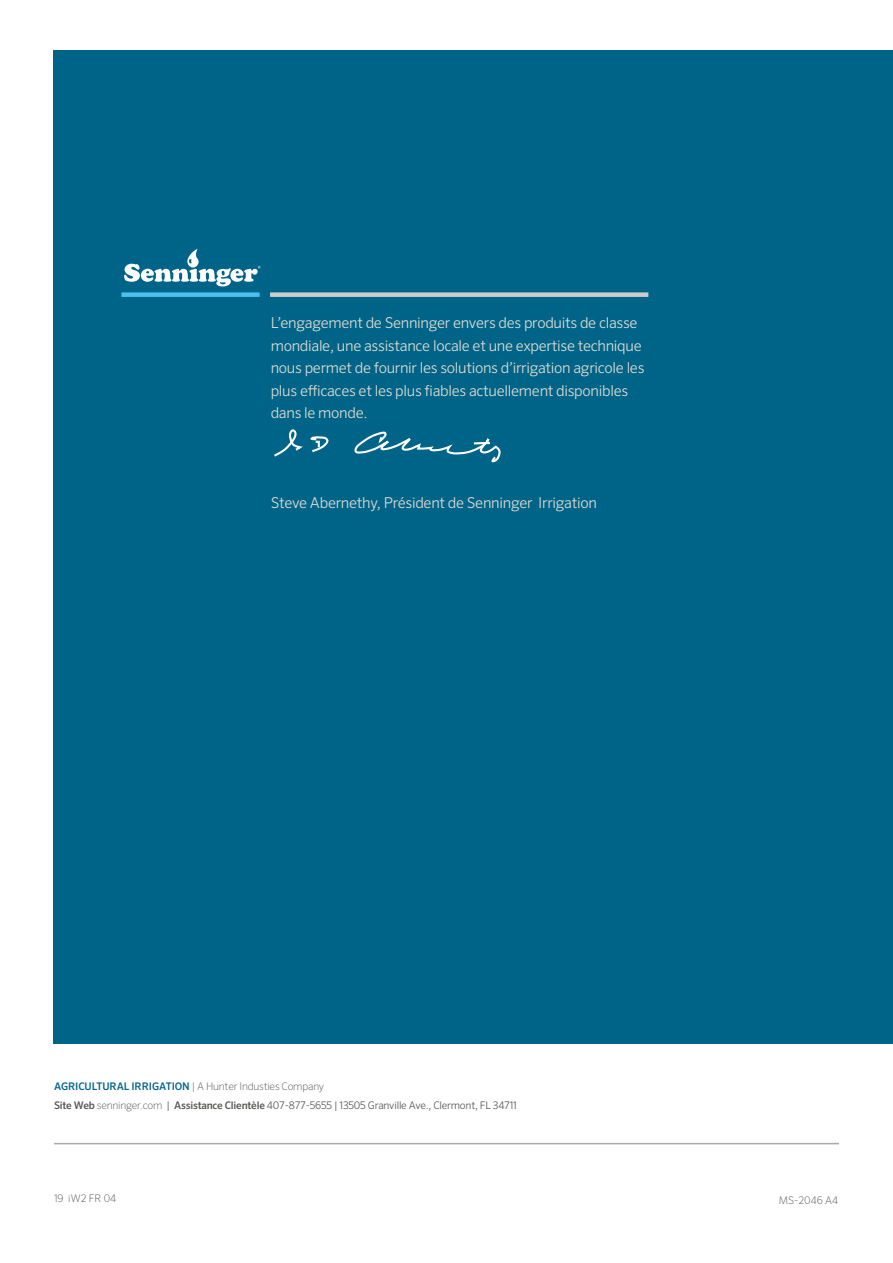
<style>
.page{position:relative;width:893px;height:1263px;background:#fff}
.page>*{position:absolute;margin:0;border:0;box-sizing:border-box;transform-origin:0 0}
.t1{font:300 15px/22.5px "Sero Pro";letter-spacing:-.02em;color:#e0dbd1}
.t2{font:300 10.5px/19.4px "Sero Pro";letter-spacing:-.02em;color:#585956}
.t3{font:200 10.5px "Sero Pro";color:#585956}
.s1{font-weight:500;color:#006488}
.s2{font-weight:200}
.s3{font-weight:500}
</style>
<div class="page">
<div style="left:54px;top:50px;width:839px;height:993px;background:#006488"></div>
<svg style="left:124px;top:249px;width:136px;height:37px"></svg>
<div style="left:270px;top:292px;width:378px;height:5px;background:#cfcdcb"></div>
<div style="left:121px;top:292px;width:139px;height:5px;background:#4cc0ef"></div>
<hr style="left:54px;top:1143px;width:785px;height:1px;background:#aca9a7">
<svg style="left:274px;top:429px;width:28px;height:28px"></svg>
<svg style="left:310px;top:436px;width:19px;height:17px"></svg>
<svg style="left:354px;top:432px;width:147px;height:30px"></svg>
<p class="t1" style="left:271px;top:311px;width:375px">L’engagement de Senninger envers des produits de classe mondiale, une assistance locale et une expertise technique nous permet de fournir les solutions d’irrigation agricole les plus efficaces et les plus fiables actuellement disponibles dans le monde.</p>
<p class="t1" style="left:271px;top:491px;width:328px">Steve Abernethy, Président de Senninger Irrigation</p>
<p class="t2" style="left:54px;top:1076px;width:464px"><span class="s1">AGRICULTURAL IRRIGATION</span> <span class="s2">| A Hunter Industies Company<br></span><span class="s3">Site Web</span> <span class="s2">senninger.com</span> | <span class="s3">Assistance Clientèle</span> 407-877-5655 | 13505 Granville Ave., Clermont, FL 34711</p>
<p class="t3" style="left:54px;top:1192px;width:64px">19 iW2 FR 04</p>
<p class="t3" style="left:779px;top:1194px;width:61px">MS-2046 A4</p>
</div>
